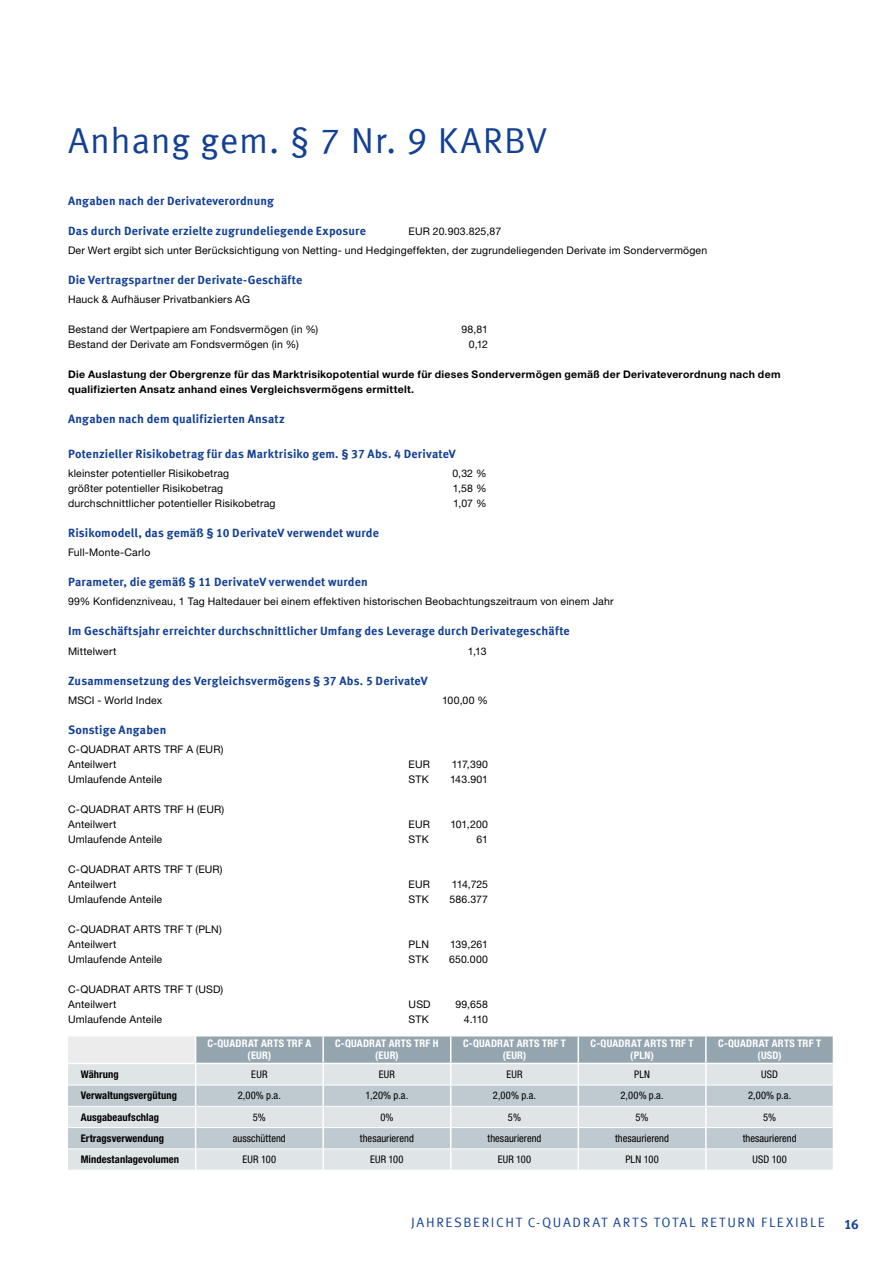
<style>
.page{position:relative;width:893px;height:1263px;background:#fff}
.page>*{position:absolute;margin:0;border:0;box-sizing:border-box;transform-origin:0 0}
.t1{font:36px "Meta Offc Pro Norm";letter-spacing:.025em;color:#134094}
.t2{font:13.5px "Meta Offc Pro Norm";letter-spacing:.12em;color:#134094}
.t3{font:700 13.5px "Meta Offc Pro";color:#134094}
.t4{font:700 12px "Meta Offc Pro";letter-spacing:.01em;color:#134094}
.t5{font:10.5px/15px "Helvetica Neue LTW1 G";letter-spacing:.015em;color:#000}
.t6{font:700 10.5px/15px "Helvetica Neue LTW1 G";letter-spacing:.03em;color:#000}
.t7{font:condensed 10.5px "Helvetica Neue LTW1 G";letter-spacing:.005em;color:#000}
.t8{font:700 condensed 10.5px/11.7px "Helvetica Neue LTW1 G";letter-spacing:.025em;color:#fff;text-align:center}
.t9{font:700 condensed 10.5px "Helvetica Neue LTW1 G";letter-spacing:.01em;color:#000}
</style>
<div class="page">
<div style="left:68px;top:1036px;width:128px;height:27px;background:#ececed"></div>
<svg style="left:68px;top:1064px;width:127px;height:106px;background:#e0e4e7"></svg>
<svg style="left:68px;top:1086px;width:127px;height:62px;background:#cad2d7"></svg>
<hr style="left:68px;top:1085px;width:127px;height:1px;background:#fff">
<hr style="left:68px;top:1106px;width:127px;height:1px;background:#fff">
<hr style="left:68px;top:1127px;width:127px;height:1px;background:#fff">
<hr style="left:68px;top:1148px;width:127px;height:1px;background:#fff">
<svg style="left:195px;top:1036px;width:639px;height:134px;background:#c8d1d6"></svg>
<h1 class="t1" style="left:68px;top:113px;width:481px">ANHANG GEM. § 7 N R. 9 KARBV</h1>
<p class="t4" style="left:68px;top:191px;width:207px">Angaben nach der Derivateverordnung</p>
<p class="t4" style="left:68px;top:221px;width:299px">Das durch Derivate erzielte zugrundeliegende Exposure</p>
<p class="t5" style="left:68px;top:221px;width:641px;line-height:19.2px;text-indent:341px">EUR 20.903.825,87<br>Der Wert ergibt sich unter Berücksichtigung von Netting- und Hedgingeffekten, der zugrundeliegenden Derivate im Sondervermögen</p>
<p class="t4" style="left:68px;top:270px;width:236px">Die Vertragspartner der Derivate-Geschäfte</p>
<p class="t5" style="left:68px;top:292px;width:183px">Hauck &amp; Aufhäuser Privatbankiers AG</p>
<p class="t5" style="left:68px;top:322px;width:252px">Bestand der Wertpapiere am Fondsvermögen (in %)</p>
<p class="t5" style="left:461px;top:322px;width:28px">98,81</p>
<p class="t5" style="left:68px;top:337px;width:232px">Bestand der Derivate am Fondsvermögen (in %)</p>
<p class="t5" style="left:469px;top:337px;width:21px">0,12</p>
<p class="t6" style="left:68px;top:367px;width:714px">Die Auslastung der Obergrenze für das Marktrisikopotential wurde für dieses Sondervermögen gemäß der Derivateverordnung nach dem qualifizierten Ansatz anhand eines Vergleichsvermögens ermittelt.</p>
<p class="t4" style="left:68px;top:410px;width:218px">Angaben nach dem qualifizierten Ansatz</p>
<p class="t4" style="left:68px;top:444px;width:389px">Potenzieller Risikobetrag für das Marktrisiko gem. § 37 Abs. 4 DerivateV</p>
<p class="t5" style="left:68px;top:465px;width:163px">kleinster potentieller Risikobetrag</p>
<p class="t5" style="left:452px;top:465px;width:36px">0,32 %</p>
<p class="t5" style="left:68px;top:480px;width:157px">größter potentieller Risikobetrag</p>
<p class="t5" style="left:453px;top:480px;width:35px">1,58 %</p>
<p class="t5" style="left:68px;top:495px;width:209px">durchschnittlicher potentieller Risikobetrag</p>
<p class="t5" style="left:453px;top:495px;width:35px">1,07 %</p>
<p class="t4" style="left:68px;top:523px;width:312px">Risikomodell, das gemäß § 10 DerivateV verwendet wurde</p>
<p class="t5" style="left:68px;top:545px;width:84px">Full-Monte-Carlo</p>
<p class="t4" style="left:68px;top:572px;width:301px">Parameter, die gemäß § 11 DerivateV verwendet wurden</p>
<p class="t5" style="left:68px;top:594px;width:547px">99% Konfidenzniveau, 1 Tag Haltedauer bei einem effektiven historischen Beobachtungszeitraum von einem Jahr</p>
<p class="t4" style="left:68px;top:622px;width:503px">Im Geschäftsjahr erreichter durchschnittlicher Umfang des Leverage durch Derivategeschäfte</p>
<p class="t5" style="left:68px;top:643px;width:50px">Mittelwert</p>
<p class="t5" style="left:468px;top:643px;width:20px">1,13</p>
<p class="t4" style="left:68px;top:671px;width:361px">Zusammensetzung des Vergleichsvermögens § 37 Abs. 5 DerivateV</p>
<p class="t5" style="left:68px;top:692px;width:96px">MSCI - World Index</p>
<p class="t5" style="left:442px;top:692px;width:47px">100,00 %</p>
<p class="t4" style="left:68px;top:720px;width:100px">Sonstige Angaben</p>
<p class="t5" style="left:68px;top:742px;width:157px">C-QUADRAT ARTS TRF A (EUR)<br>Anteilwert</p>
<p class="t5" style="left:409px;top:757px;width:23px">EUR</p>
<p class="t5" style="left:452px;top:757px;width:38px">117,390</p>
<p class="t5" style="left:68px;top:772px;width:96px">Umlaufende Anteile</p>
<p class="t5" style="left:409px;top:772px;width:22px">STK</p>
<p class="t5" style="left:450px;top:772px;width:40px">143.901</p>
<p class="t5" style="left:68px;top:802px;width:158px">C-QUADRAT ARTS TRF H (EUR)<br>Anteilwert</p>
<p class="t5" style="left:409px;top:817px;width:23px">EUR</p>
<p class="t5" style="left:450px;top:817px;width:39px">101,200</p>
<p class="t5" style="left:68px;top:832px;width:96px">Umlaufende Anteile</p>
<p class="t5" style="left:409px;top:832px;width:22px">STK</p>
<p class="t5" style="left:476px;top:832px;width:13px">61</p>
<p class="t5" style="left:68px;top:862px;width:156px">C-QUADRAT ARTS TRF T (EUR)<br>Anteilwert</p>
<p class="t5" style="left:409px;top:877px;width:23px">EUR</p>
<p class="t5" style="left:452px;top:877px;width:38px">114,725</p>
<p class="t5" style="left:68px;top:892px;width:96px">Umlaufende Anteile</p>
<p class="t5" style="left:409px;top:892px;width:22px">STK</p>
<p class="t5" style="left:449px;top:892px;width:40px">586.377</p>
<p class="t5" style="left:68px;top:922px;width:155px">C-QUADRAT ARTS TRF T (PLN)<br>Anteilwert</p>
<p class="t5" style="left:409px;top:937px;width:22px">PLN</p>
<p class="t5" style="left:450px;top:937px;width:39px">139,261</p>
<p class="t5" style="left:68px;top:952px;width:96px">Umlaufende Anteile</p>
<p class="t5" style="left:409px;top:952px;width:22px">STK</p>
<p class="t5" style="left:449px;top:952px;width:41px">650.000</p>
<p class="t5" style="left:68px;top:982px;width:157px">C-QUADRAT ARTS TRF T (USD)<br>Anteilwert</p>
<p class="t5" style="left:409px;top:997px;width:24px">USD</p>
<p class="t5" style="left:455px;top:997px;width:34px">99,658</p>
<p class="t5" style="left:68px;top:1012px;width:96px">Umlaufende Anteile</p>
<p class="t5" style="left:409px;top:1012px;width:22px">STK</p>
<p class="t5" style="left:464px;top:1012px;width:26px">4.110</p>
<p class="t8" style="left:208px;top:1038px;width:105px">C-QUADRAT ARTS TRF A (EUR)</p>
<p class="t8" style="left:335px;top:1038px;width:105px">C-QUADRAT ARTS TRF H (EUR)</p>
<p class="t8" style="left:463px;top:1038px;width:104px">C-QUADRAT ARTS TRF T (EUR)</p>
<p class="t8" style="left:591px;top:1038px;width:104px">C-QUADRAT ARTS TRF T (PLN)</p>
<p class="t8" style="left:718px;top:1038px;width:104px">C-QUADRAT ARTS TRF T (USD)</p>
<p class="t9" style="left:81px;top:1068px;width:39px">Währung</p>
<p class="t7" style="left:251px;top:1068px;width:18px">EUR</p>
<p class="t7" style="left:379px;top:1068px;width:18px">EUR</p>
<p class="t7" style="left:506px;top:1068px;width:18px">EUR</p>
<p class="t7" style="left:634px;top:1068px;width:18px">PLN</p>
<p class="t7" style="left:761px;top:1068px;width:18px">USD</p>
<p class="t9" style="left:81px;top:1089px;width:98px">Verwaltungsvergütung</p>
<p class="t7" style="left:238px;top:1089px;width:45px">2,00% p.a.</p>
<p class="t7" style="left:366px;top:1089px;width:44px">1,20% p.a.</p>
<p class="t7" style="left:493px;top:1089px;width:45px">2,00% p.a.</p>
<p class="t7" style="left:620px;top:1089px;width:45px">2,00% p.a.</p>
<p class="t7" style="left:748px;top:1089px;width:45px">2,00% p.a.</p>
<p class="t9" style="left:81px;top:1111px;width:80px">Ausgabeaufschlag</p>
<p class="t7" style="left:253px;top:1111px;width:15px">5%</p>
<p class="t7" style="left:380px;top:1111px;width:15px">0%</p>
<p class="t7" style="left:508px;top:1111px;width:15px">5%</p>
<p class="t7" style="left:636px;top:1111px;width:15px">5%</p>
<p class="t7" style="left:763px;top:1111px;width:15px">5%</p>
<p class="t9" style="left:81px;top:1132px;width:85px">Ertragsverwendung</p>
<p class="t7" style="left:233px;top:1132px;width:54px">ausschüttend</p>
<p class="t7" style="left:360px;top:1132px;width:55px">thesaurierend</p>
<p class="t7" style="left:487px;top:1132px;width:55px">thesaurierend</p>
<p class="t7" style="left:615px;top:1132px;width:55px">thesaurierend</p>
<p class="t7" style="left:743px;top:1132px;width:55px">thesaurierend</p>
<p class="t9" style="left:81px;top:1153px;width:100px">Mindestanlagevolumen</p>
<p class="t7" style="left:243px;top:1153px;width:35px">EUR 100</p>
<p class="t7" style="left:370px;top:1153px;width:35px">EUR 100</p>
<p class="t7" style="left:498px;top:1153px;width:35px">EUR 100</p>
<p class="t7" style="left:625px;top:1153px;width:35px">PLN 100</p>
<p class="t7" style="left:752px;top:1153px;width:36px">USD 100</p>
<p class="t2" style="left:411px;top:1211px;width:260px">JAHRESBERICHT C-QUADRAT ARTS TOTA</p>
<p class="t2" style="left:689px;top:1211px;width:31px">L RETUR</p>
<p class="t2" style="left:747px;top:1211px;width:78px">N FLE XIB LE</p>
<p class="t3" style="left:844px;top:1214px;width:16px">16</p>
</div>
